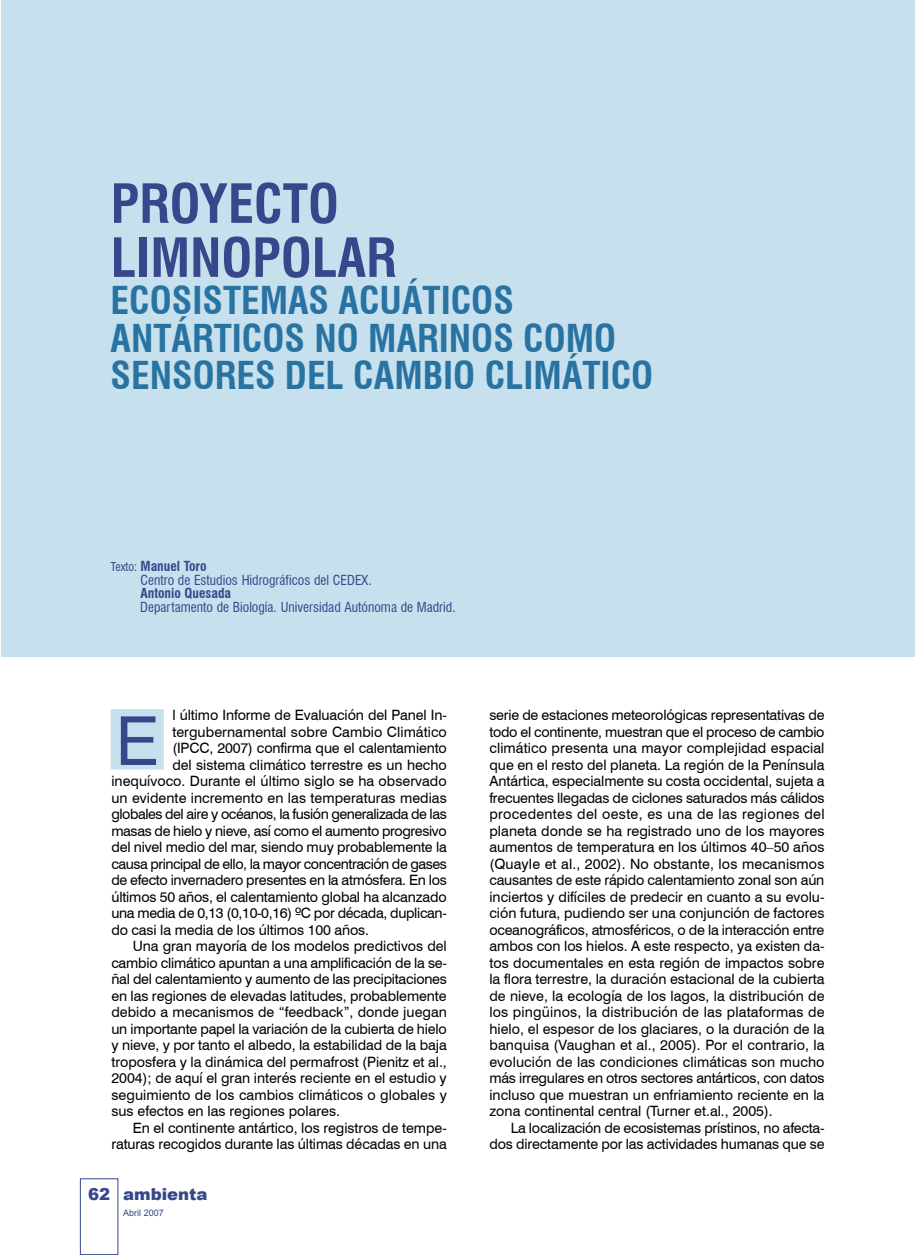
<style>
.page{position:relative;width:915px;height:1255px;background:#fff}
.page>*{position:absolute;margin:0;border:0;box-sizing:border-box;transform-origin:0 0}
.t1{font:67.5px "Swiss 721 BT";color:#36478b}
.titular_reportaje{font:700 condensed 52.5px "Swiss 721 BT";color:#36478b}
.titular_reportaje-2{font:700 condensed 37.5px/37.5px "Swiss 721 BT";color:#2973a2}
.t2{font:900 16.5px "Arial";color:#36478b}
.Texto_general{font:14.25px/16.5px "Swiss 721 BT";letter-spacing:-.01em;color:#000;text-align:justify}
.Texto_general-2{font:14.25px "Swiss 721 BT";letter-spacing:-.03em;color:#000}
.Firma{font:condensed 13.5px/13.5px "Swiss 721 BT";color:#36478b}
.t3{font:9px "Arial";color:#36478b}
.s1{font-size:12px}
.s2{font-weight:700}
</style>
<div class="page">
<div style="left:80px;top:1178px;width:38px;height:76px;border:1px solid #36478b"></div>
<div style="left:1px;top:0;width:913px;height:656px;background:#c7e0ed"></div>
<div style="left:113px;top:711px;width:48px;height:56px;background:#c7e0ed"></div>
<div style="left:111px;top:709px;width:53px;height:60px;border:4px solid #c7e0ed"></div>
<p class="titular_reportaje" style="left:111px;top:172px;width:230px">PROYECTO</p>
<p class="titular_reportaje" style="left:111px;top:226px;width:287px">LIMNOPOLAR</p>
<p class="titular_reportaje-2" style="left:111px;top:282px;width:404px">ECOSISTEMAS ACUÁTICOS</p>
<p class="titular_reportaje-2" style="left:111px;top:319px;width:544px">ANTÁRTICOS NO MARINOS COMO<br>SENSORES DEL CAMBIO CLIMÁTICO</p>
<p class="Firma" style="left:140px;top:559px;width:317px;text-indent:-30px"><span class="s1">Texto:</span> <span class="s2">Manuel Toro<br></span>Centro de Estudios Hidrográficos del CEDEX.<br><span class="s2">Antonio Quesada<br></span>Departamento de Biología. Universidad Autónoma de Madrid.</p>
<p class="Texto_general" style="left:172px;top:706px;width:276px">l último Informe de Evaluación del Panel In-</p>
<p class="Texto_general" style="left:172px;top:723px;width:276px">tergubernamental sobre Cambio Climático</p>
<p class="Texto_general" style="left:172px;top:739px;width:276px">(IPCC, 2007) confirma que el calentamiento</p>
<p class="Texto_general" style="left:172px;top:756px;width:276px">del sistema climático terrestre es un hecho</p>
<p class="Texto_general" style="left:111px;top:772px;width:337px">inequívoco. Durante el último siglo se ha observado</p>
<p class="Texto_general" style="left:111px;top:789px;width:337px">un evidente incremento en las temperaturas medias</p>
<p class="Texto_general-2" style="left:111px;top:805px;width:337px">globales del aire y océanos, la fusión generalizada de las</p>
<p class="Texto_general" style="left:111px;top:822px;width:337px">masas de hielo y nieve, así como el aumento progresivo</p>
<p class="Texto_general" style="left:111px;top:838px;width:337px">del nivel medio del mar, siendo muy probablemente la</p>
<p class="Texto_general-2" style="left:111px;top:854px;width:337px">causa principal de ello, la mayor concentración de gases</p>
<p class="Texto_general" style="left:111px;top:871px;width:337px">de efecto invernadero presentes en la atmósfera. En los</p>
<p class="Texto_general" style="left:111px;top:888px;width:337px">últimos 50 años, el calentamiento global ha alcanzado</p>
<p class="Texto_general" style="left:111px;top:904px;width:337px">una media de 0,13 (0,10-0,16) ºC por década, duplican-</p>
<p class="Texto_general" style="left:111px;top:921px;width:259px">do casi la media de los últimos 100 años.</p>
<p class="Texto_general" style="left:111px;top:937px;width:337px;text-indent:21px">Una gran mayoría de los modelos predictivos del cambio climático apuntan a una amplificación de la se&shy;ñal del calentamiento y aumento de las precipitaciones en las regiones de elevadas latitudes, probablemente debido a mecanismos de “feedback”, donde juegan un importante papel la variación de la cubierta de hielo y nieve, y por tanto el albedo, la estabilidad de la baja troposfera y la dinámica del permafrost (Pienitz et al., 2004); de aquí el gran interés reciente en el estudio y seguimiento de los cambios climáticos o globales y sus efectos en las regiones polares.</p>
<p class="Texto_general" style="left:111px;top:1119px;width:337px;text-align:right">En el continente antártico, los registros de tempe&shy;raturas recogidos durante las últimas décadas en una</p>
<p class="t1" style="left:116px;top:700px;width:45px">E</p>
<p class="t2" style="left:88px;top:1181px;width:24px">62</p>
<p class="t2" style="left:123px;top:1181px;width:86px">ambienta</p>
<p class="t3" style="left:123px;top:1207px;width:42px">Abril 2007</p>
<p class="Texto_general" style="left:489px;top:706px;width:336px">serie de estaciones meteorológicas representativas de todo el continente, muestran que el proceso de cambio climático presenta una mayor complejidad espacial que en el resto del planeta. La región de la Península Antártica, especialmente su costa occidental, sujeta a frecuentes llegadas de ciclones saturados más cálidos procedentes del oeste, es una de las regiones del planeta donde se ha registrado uno de los mayores aumentos de temperatura en los últimos 40–50 años (Quayle et al., 2002). No obstante, los mecanismos causantes de este rápido calentamiento zonal son aún inciertos y difíciles de predecir en cuanto a su evolu&shy;ción futura, pudiendo ser una conjunción de factores oceanográficos, atmosféricos, o de la interacción entre ambos con los hielos. A este respecto, ya existen da&shy;tos documentales en esta región de impactos sobre la flora terrestre, la duración estacional de la cubierta de nieve, la ecología de los lagos, la distribución de los pingüinos, la distribución de las plataformas de hielo, el espesor de los glaciares, o la duración de la banquisa (Vaughan et al., 2005). Por el contrario, la evolución de las condiciones climáticas son mucho más irregulares en otros sectores antárticos, con datos incluso que muestran un enfriamiento reciente en la zona continental central (Turner et.al., 2005).</p>
<p class="Texto_general" style="left:489px;top:1119px;width:336px;text-align:right">La localización de ecosistemas prístinos, no afecta&shy;dos directamente por las actividades humanas que se</p>
</div>
